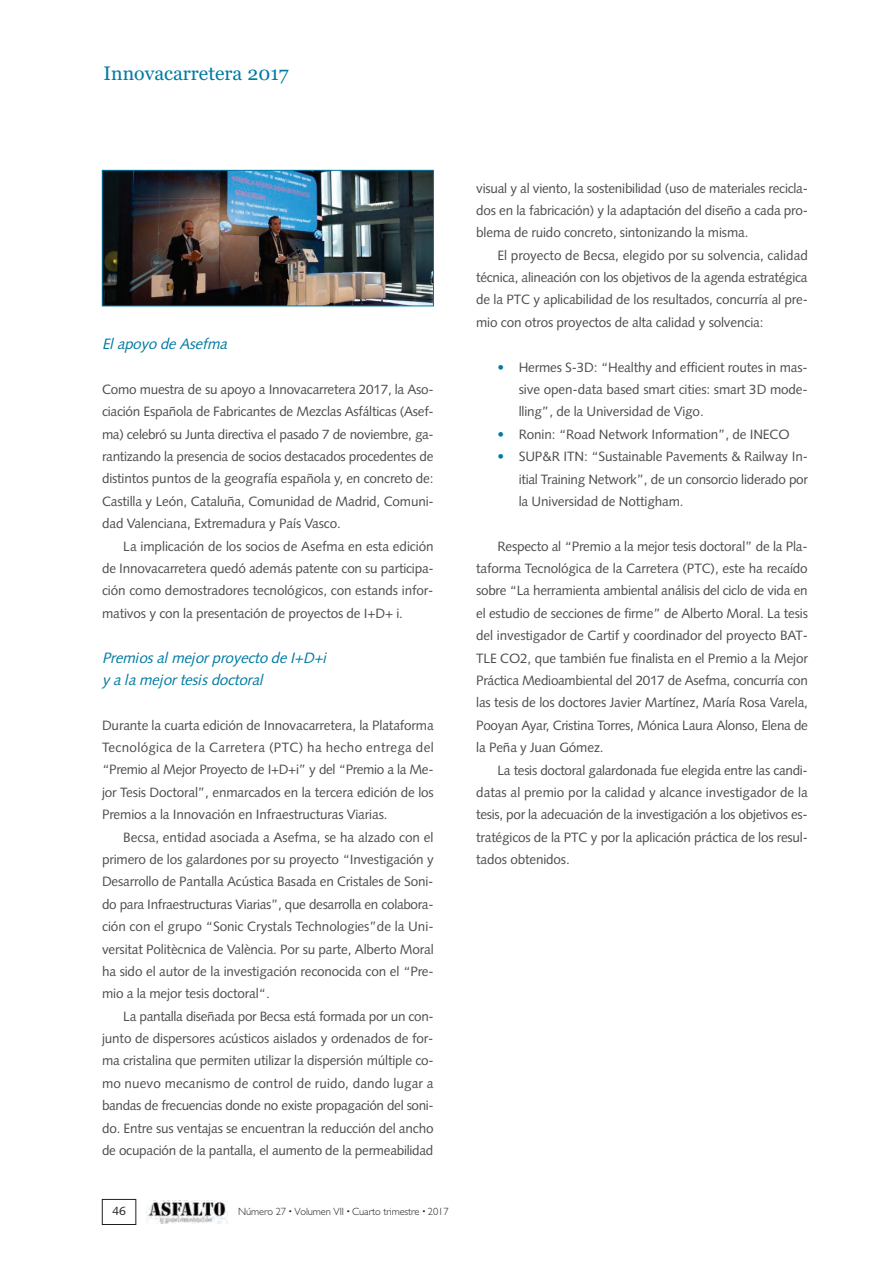
<style>
.page{position:relative;width:893px;height:1263px;background:#fff}
.page>*{position:absolute;margin:0;border:0;box-sizing:border-box;transform-origin:0 0}
.t1{font:19.5px "Georgia";color:#007ba3}
.t2{font:italic 15px/22.4px "Syntax";color:#007ba3}
.t3{font:13.5px/22.4px "Syntax";letter-spacing:-.01em;color:#4b4c4d;text-align:justify}
.t4{font:13.5px "Syntax";letter-spacing:.02em;color:#4b4c4d}
.t5{font:12px "Syntax";color:#231f20}
.t6{font:300 10.5px "Gill Sans";letter-spacing:-.01em;color:#231f20}
.s1{color:#007ba3}
</style>
<div class="page">
<img style="left:146px;top:1201px;width:82px;height:22px">
<div style="left:102px;top:1199px;width:34px;height:26px;border:1px solid #231f20"></div>
<img style="left:104px;top:172px;width:328px;height:132px">
<div style="left:102px;top:170px;width:332px;height:136px;border:1px solid #007ba3"></div>
<p class="t1" style="left:104px;top:62px;width:186px">Innovacarretera 2017</p>
<p class="t2" style="left:102px;top:334px;width:129px">El apoyo de Asefma</p>
<p class="t3" style="left:102px;top:379px;width:333px">Como muestra de su apoyo a Innovacarretera 2017, la Aso-</p>
<p class="t3" style="left:102px;top:402px;width:333px">ciación Española de Fabricantes de Mezclas Asfálticas (Asef-</p>
<p class="t3" style="left:102px;top:424px;width:333px">ma) celebró su Junta directiva el pasado 7 de noviembre, ga-</p>
<p class="t3" style="left:102px;top:446px;width:333px">rantizando la presencia de socios destacados procedentes de</p>
<p class="t3" style="left:102px;top:469px;width:333px">distintos puntos de la geografía española y, en concreto de:</p>
<p class="t3" style="left:102px;top:491px;width:333px">Castilla y León, Cataluña, Comunidad de Madrid, Comuni-</p>
<p class="t3" style="left:102px;top:514px;width:240px">dad Valenciana, Extremadura y País Vasco.</p>
<p class="t3" style="left:123px;top:536px;width:312px">La implicación de los socios de Asefma en esta edición</p>
<p class="t3" style="left:102px;top:558px;width:333px">de Innovacarretera quedó además patente con su participa-</p>
<p class="t3" style="left:102px;top:581px;width:333px">ción como demostradores tecnológicos, con estands infor-</p>
<p class="t3" style="left:102px;top:603px;width:302px">mativos y con la presentación de proyectos de I+D+ i.</p>
<p class="t2" style="left:102px;top:647px;width:228px">Premiosal mej orproyecto de I+D+i y a la mej ortesisdoctoral</p>
<p class="t3" style="left:102px;top:715px;width:333px">Durante la cuarta edición de Innovacarretera, la Plataforma</p>
<p class="t4" style="left:102px;top:742px;width:333px">Tecnológica de la Carretera (PTC) ha hecho entrega del</p>
<p class="t3" style="left:102px;top:760px;width:333px">“Premio al Mejor Proyecto de I+D+i” y del “Premio a la Me-</p>
<p class="t3" style="left:102px;top:782px;width:333px">jor Tesis Doctoral”, enmarcados en la tercera edición de los</p>
<p class="t3" style="left:102px;top:804px;width:287px">Premios a la Innovación en Infraestructuras Viarias.</p>
<p class="t3" style="left:123px;top:827px;width:312px">Becsa, entidad asociada a Asefma, se ha alzado con el</p>
<p class="t3" style="left:102px;top:849px;width:333px">primero de los galardones por su proyecto “Investigación y</p>
<p class="t3" style="left:102px;top:872px;width:333px">Desarrollo de Pantalla Acústica Basada en Cristales de Soni-</p>
<p class="t3" style="left:102px;top:894px;width:333px">do para Infraestructuras Viarias”, que desarrolla en colabora-</p>
<p class="t3" style="left:102px;top:916px;width:333px">ción con el grupo “Sonic Crystals Technologies”de la Uni-</p>
<p class="t3" style="left:102px;top:939px;width:333px">versitat Politècnica de València. Por su parte, Alberto Moral</p>
<p class="t3" style="left:102px;top:961px;width:333px">ha sido el autor de la investigación reconocida con el “Pre-</p>
<p class="t3" style="left:102px;top:984px;width:169px">mio a la mejor tesis doctoral“.</p>
<p class="t3" style="left:123px;top:1006px;width:312px">La pantalla diseñada por Becsa está formada por un con-</p>
<p class="t3" style="left:102px;top:1028px;width:333px">junto de dispersores acústicos aislados y ordenados de for-</p>
<p class="t3" style="left:102px;top:1051px;width:333px">ma cristalina que permiten utilizar la dispersión múltiple co-</p>
<p class="t3" style="left:102px;top:1073px;width:333px">mo nuevo mecanismo de control de ruido, dando lugar a</p>
<p class="t3" style="left:102px;top:1095px;width:333px">bandas de frecuencias donde no existe propagación del soni-</p>
<p class="t3" style="left:102px;top:1118px;width:333px">do. Entre sus ventajas se encuentran la reducción del ancho</p>
<p class="t3" style="left:102px;top:1140px;width:333px">de ocupación de la pantalla, el aumento de la permeabilidad</p>
<p class="t5" style="left:112px;top:1206px;width:15px">46</p>
<p class="t6" style="left:238px;top:1205px;width:212px">Número 27 Volumen VII Cuarto trimestre 2017</p>
<p class="t3" style="left:476px;top:178px;width:333px">visual y al viento, la sostenibilidad (uso de materiales recicla-</p>
<p class="t3" style="left:476px;top:200px;width:333px">dos en la fabricación) y la adaptación del diseño a cada pro-</p>
<p class="t3" style="left:476px;top:223px;width:274px">blema de ruido concreto, sintonizando la misma.</p>
<p class="t3" style="left:497px;top:245px;width:312px">El proyecto de Becsa, elegido por su solvencia, calidad</p>
<p class="t3" style="left:476px;top:267px;width:333px">técnica, alineación con los objetivos de la agenda estratégica</p>
<p class="t3" style="left:476px;top:290px;width:333px">de la PTC y aplicabilidad de los resultados, concurría al pre-</p>
<p class="t3" style="left:476px;top:312px;width:289px">mio con otros proyectos de alta calidad y solvencia:</p>
<p class="t3" style="left:519px;top:357px;width:291px;text-indent:-21px"><span class="s1">•</span> Hermes S-3D: “Healthy and efficient routes in mas&shy;sive open-data based smart cities: smart 3D mode&shy;lling”, de la Universidad de Vigo.</p>
<p class="t3" style="left:497px;top:424px;width:294px"><span class="s1">•</span> Ronin: “Road Network Information”, de INECO</p>
<p class="t3" style="left:519px;top:446px;width:291px;text-indent:-21px"><span class="s1">•</span> SUP&amp;R ITN: “Sustainable Pavements &amp; Railway In&shy;itial Training Network”, de un consorcio liderado por la Universidad de Nottigham.</p>
<p class="t3" style="left:497px;top:536px;width:312px">Respecto al “Premio a la mejor tesis doctoral” de la Pla-</p>
<p class="t3" style="left:476px;top:558px;width:333px">taforma Tecnológica de la Carretera (PTC), este ha recaído</p>
<p class="t3" style="left:476px;top:581px;width:333px">sobre “La herramienta ambiental análisis del ciclo de vida en</p>
<p class="t3" style="left:476px;top:603px;width:333px">el estudio de secciones de firme” de Alberto Moral. La tesis</p>
<p class="t3" style="left:476px;top:626px;width:333px">del investigador de Cartif y coordinador del proyecto BAT-</p>
<p class="t3" style="left:476px;top:648px;width:333px">TLE CO2, que también fue finalista en el Premio a la Mejor</p>
<p class="t3" style="left:476px;top:670px;width:333px">Práctica Medioambiental del 2017 de Asefma, concurría con</p>
<p class="t3" style="left:476px;top:693px;width:333px">las tesis de los doctores Javier Martínez, María Rosa Varela,</p>
<p class="t3" style="left:476px;top:715px;width:333px">Pooyan Ayar, Cristina Torres, Mónica Laura Alonso, Elena de</p>
<p class="t3" style="left:476px;top:737px;width:129px">la Peña y Juan Gómez.</p>
<p class="t3" style="left:497px;top:760px;width:312px">La tesis doctoral galardonada fue elegida entre las candi-</p>
<p class="t3" style="left:476px;top:782px;width:333px">datas al premio por la calidad y alcance investigador de la</p>
<p class="t3" style="left:476px;top:805px;width:333px">tesis, por la adecuación de la investigación a los objetivos es-</p>
<p class="t3" style="left:476px;top:827px;width:333px">tratégicos de la PTC y por la aplicación práctica de los resul-</p>
<p class="t3" style="left:476px;top:849px;width:95px">tados obtenidos.</p>
</div>
